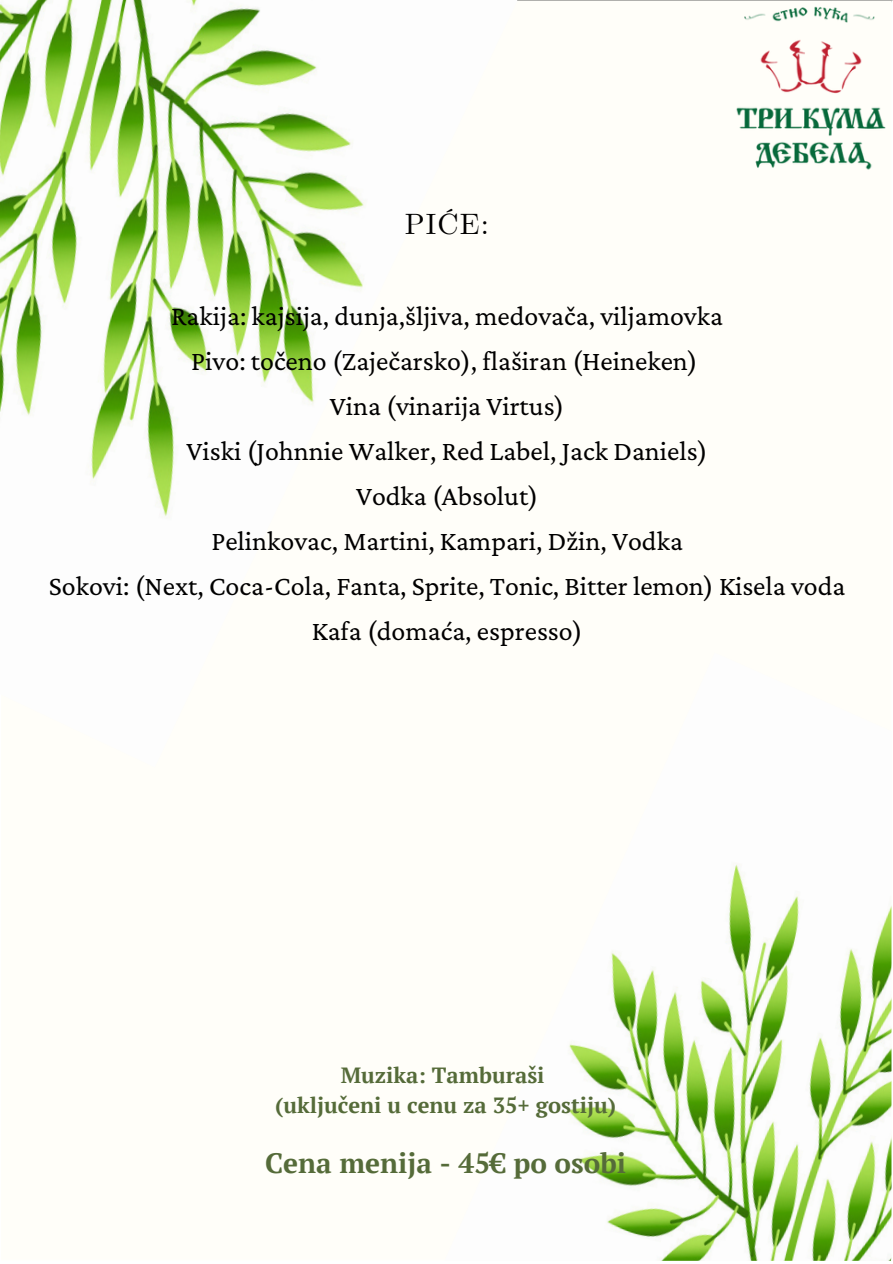
<style>
.page{position:relative;width:893px;height:1264px;background:#fff}
.page>*{position:absolute;margin:0;border:0;box-sizing:border-box;transform-origin:0 0}
.t1{font:29.25px "CMU Serif";color:#000}
.t2{font:27.9px/45px "Crimson Pro";color:#000;text-align:center}
.t3{font:700 27.9px "PT Serif";color:#556b39}
.t4{font:700 21.9px/30.3px "PT Serif";color:#556b39;text-align:center}
</style>
<div class="page">
<img style="left:567px;top:864px;width:324px;height:396px">
<img style="left:0;top:0;width:365px;height:519px">
<img style="left:723px;top:0;width:168px;height:170px">
<p class="t1" style="left:405px;top:206px;width:86px">PIĆE:</p>
<p class="t2" style="left:49px;top:293px;width:798px">Rakija: kajsija, dunja,šljiva, medovača, viljamovka<br>Pivo: točeno (Zaječarsko), flaširan (Heineken)<br>Vina (vinarija Virtus)<br>Viski (Johnnie Walker, Red Label, Jack Daniels)<br>Vodka (Absolut)<br>Pelinkovac, Martini, Kampari, Džin, Vodka<br>Sokovi: (Next, Coca-Cola, Fanta, Sprite, Tonic, Bitter lemon) Kisela voda Kafa (domaća, espresso)</p>
<p class="t4" style="left:275px;top:1059px;width:342px">Muzika: Tamburaši<br>(uključeni u cenu za 35+ gostiju)</p>
<p class="t3" style="left:265px;top:1143px;width:362px">Cena menija - 45€ po osobi</p>
</div>
